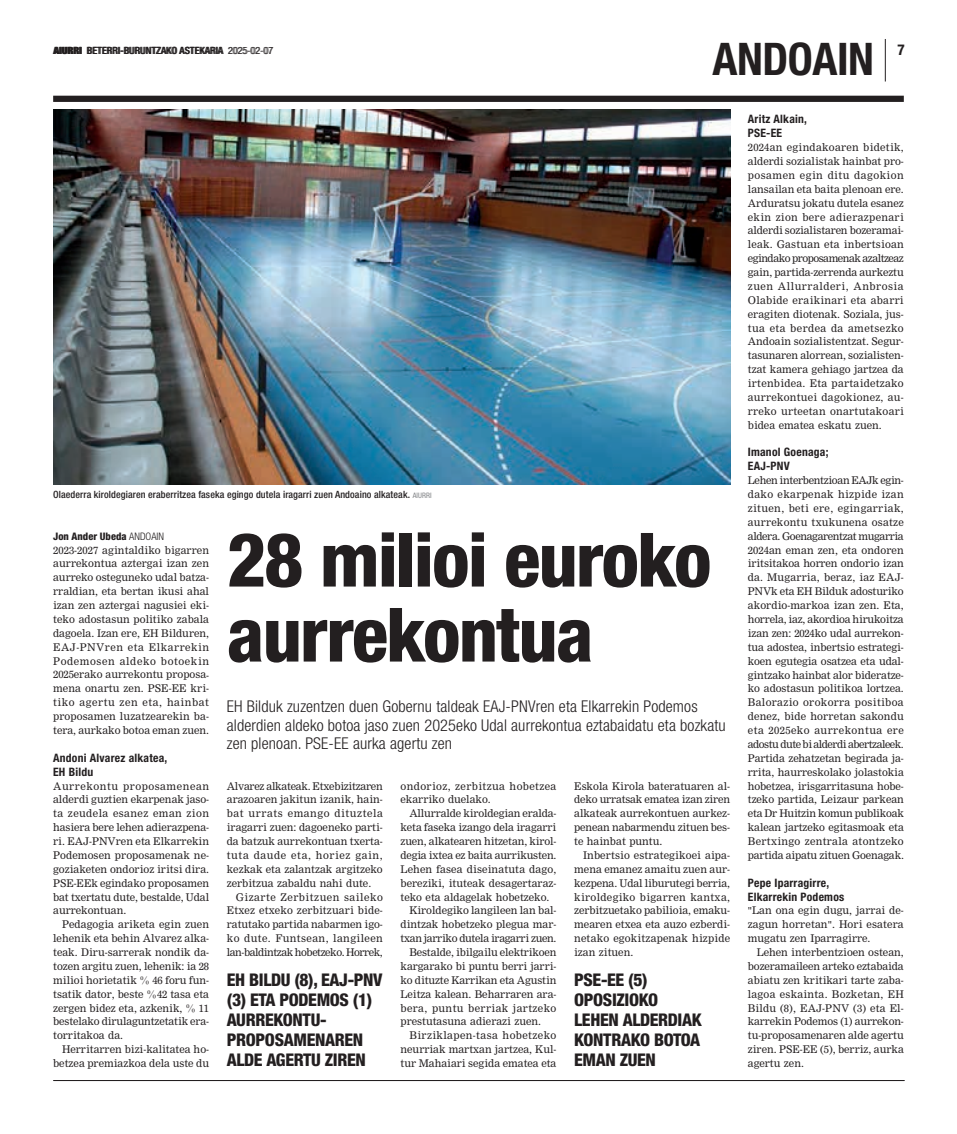
<style>
.page{position:relative;width:957px;height:1134px;background:#fff}
.page>*{position:absolute;margin:0;border:0;box-sizing:border-box;transform-origin:0 0}
.t1{font:800 condensed 75px/75px "Helvetica Neue";letter-spacing:-.02em;color:#231f20}
.t2{font:700 condensed 45px "Helvetica Neue";color:#231f20}
.t3{font:800 condensed 17.5px/20px "Helvetica Neue";letter-spacing:.055em;color:#231f20}
.t4{font:300 condensed 16.25px/18.8px "Helvetica Neue";letter-spacing:.01em;color:#231f20}
.t5{font:700 condensed 15px "Helvetica Neue";color:#231f20}
.t6{font:700 condensed 11.62px/13.9px "Helvetica Neue";letter-spacing:.02em;color:#231f20}
.t7{font:10.38px/13.9px "M Nimrod";color:#231f20;text-align:justify}
.t8{font:10.38px/13.9px "M Nimrod";letter-spacing:.035em;color:#231f20}
.t9{font:10.38px "M Nimrod";letter-spacing:-.03em;color:#231f20}
.t10{font:10.38px "M Nimrod";letter-spacing:.04em;color:#231f20}
.t11{font:800 condensed 10.38px "Helvetica Neue";color:#231f20}
.t12{font:500 condensed 10px "Helvetica Neue";letter-spacing:.01em;color:#231f20}
.t13{font:900 condensed 10px "Helvetica Neue";letter-spacing:.01em;color:#231f20}
.s1{font-weight:300}
.s2{font-weight:400;font-size:7.5px;color:#808285}
</style>
<div class="page">
<hr style="left:885px;top:39px;width:1px;height:42px;background:#231f20">
<hr style="left:53px;top:1080px;width:851px;height:1px;background:#231f20">
<img style="left:53px;top:110px;width:677px;height:374px">
<div style="left:53px;top:96px;width:851px;height:6px;background:#231f20"></div>
<h2 class="t2" style="left:712px;top:32px;width:97px">ANDOAIN</h2>
<p class="t13" style="left:53px;top:44px;width:31px">IURRIAIURRI</p>
<p class="t12" style="left:87px;top:45px;width:188px">BETERRI-BURUNTZAKO ASTEKARIA <span class="s1">2025-02-07</span></p>
<h3 class="t5" style="left:897px;top:41px;width:9px">7</h3>
<p class="t12" style="left:53px;top:489px;width:380px">Olaederra kiroldegiaren eraberritzea faseka egingo dutela iragarri zuen Andoaino alkateak. <span class="s2">AIURRI</span></p>
<h1 class="t1" style="left:227px;top:521px;width:486px">28 MILIOI EUROKO<br>AURREKONTUA</h1>
<p class="t11" style="left:53px;top:530px;width:112px">JON ANDER UBEDA <span class="s1">andoain</span></p>
<p class="t7" style="left:53px;top:543px;width:157px">2023-2027 agintaldiko bigarren aurrekontua aztergai izan zen aurreko osteguneko udal batza&shy;rraldian, eta bertan ikusi ahal izan zen aztergai nagusiei eki&shy;teko adostasun politiko zabala dagoela. Izan ere, EH Bilduren, EAJ-PNVren eta Elkarrekin Podemosen aldeko botoekin 2025erako aurrekontu proposa&shy;mena onartu zen. PSE-EE kri&shy;tiko agertu zen eta, hainbat proposamen luzatzearekin ba&shy;tera, aurkako botoa eman zuen.</p>
<p class="t6" style="left:53px;top:750px;width:116px">Andoni Alvarez alkatea,<br>EH Bildu</p>
<p class="t7" style="left:53px;top:779px;width:157px">Aurrekontu proposamenean alderdi guztien ekarpenak jaso&shy;ta zeudela esanez eman zion hasiera bere lehen adierazpena&shy;ri. EAJ-PNVren eta Elkarrekin Podemosen proposamenak ne&shy;goziaketen ondorioz iritsi dira.<br>PSE-EEk egindako proposamen bat txertatu dute, bestalde, Udal aurrekontuan.</p>
<p class="t7" style="left:53px;top:918px;width:157px;text-indent:9px">Pedagogia ariketa egin zuen lehenik eta behin Alvarez alka&shy;teak. Diru-sarrerak nondik da&shy;tozen argitu zuen, lehenik: ia 28 milioi horietatik % 46 foru fun&shy;tsatik dator, beste %42 tasa eta zergen bidez eta, azkenik, % 11 bestelako dirulaguntzetatik era&shy;torritakoa da.</p>
<p class="t7" style="left:53px;top:1042px;width:157px;text-align:right">Herritarren bizi-kalitatea ho&shy;betzea premiazkoa dela uste du</p>
<h3 class="t4" style="left:227px;top:696px;width:500px">EH Bilduk zuzentzen duen Gobernu taldeak EAJ-PNVren eta Elkarrekin Podemos alderdien aldeko botoa jaso zuen 2025eko Udal aurrekontua eztabaidatu eta bozkatu zen plenoan. PSE-EE aurka agertu zen</h3>
<p class="t8" style="left:400px;top:779px;width:157px">ondorioz, zerbitzua hobetzea ekarriko duelako.</p>
<p class="t7" style="left:409px;top:807px;width:149px">Allurralde kiroldegian eralda-</p>
<p class="t7" style="left:400px;top:820px;width:157px">keta faseka izango dela iragarri</p>
<p class="t7" style="left:400px;top:834px;width:157px">zuen, alkatearen hitzetan, kirol-</p>
<p class="t7" style="left:400px;top:848px;width:157px">degia ixtea ez baita aurrikusten.</p>
<p class="t7" style="left:400px;top:862px;width:157px">Lehen fasea diseinatuta dago,</p>
<p class="t7" style="left:400px;top:876px;width:157px">bereziki, ituteak desagertaraz-</p>
<p class="t7" style="left:400px;top:890px;width:150px">teko eta aldagelak hobetzeko.</p>
<p class="t7" style="left:409px;top:904px;width:149px">Kiroldegiko langileen lan bal-</p>
<p class="t7" style="left:400px;top:918px;width:157px">dintzak hobetzeko plegua mar-</p>
<p class="t9" style="left:400px;top:932px;width:157px">txan jarriko dutela iragarri zuen.</p>
<p class="t7" style="left:409px;top:945px;width:149px">Bestalde, ibilgailu elektrikoen</p>
<p class="t7" style="left:400px;top:959px;width:157px">kargarako bi puntu berri jarri-</p>
<p class="t7" style="left:400px;top:973px;width:157px">ko dituzte Karrikan eta Agustin</p>
<p class="t7" style="left:400px;top:987px;width:157px">Leitza kalean. Beharraren ara-</p>
<p class="t8" style="left:400px;top:1001px;width:157px">bera, puntu berriak jartzeko</p>
<p class="t7" style="left:400px;top:1015px;width:142px">prestutasuna adierazi zuen.</p>
<p class="t10" style="left:409px;top:1029px;width:149px">Birziklapen-tasa hobetzeko</p>
<p class="t7" style="left:400px;top:1042px;width:157px">neurriak martxan jartzea, Kul-</p>
<p class="t7" style="left:400px;top:1056px;width:157px">tur Mahaiari segida ematea eta</p>
<p class="t7" style="left:227px;top:779px;width:157px">Alvarez alkateak. Etxebizitzaren arazoaren jakitun izanik, hain&shy;bat urrats emango dituztela iragarri zuen: dagoeneko parti&shy;da batzuk aurrekontuan txerta&shy;tuta daude eta, horiez gain, kezkak eta zalantzak argitzeko zerbitzua zabaldu nahi dute.</p>
<p class="t7" style="left:227px;top:890px;width:157px;text-indent:9px">Gizarte Zerbitzuen saileko Etxez etxeko zerbitzuari bide&shy;ratutako partida nabarmen igo&shy;ko dute. Funtsean, langileen lan-baldintzak hobetzeko. Horrek,</p>
<p class="t7" style="left:574px;top:779px;width:157px">Eskola Kirola bateratuaren al&shy;deko urratsak ematea izan ziren alkateak aurrekontuen aurkez&shy;penean nabarmendu zituen bes&shy;te hainbat puntu.</p>
<p class="t7" style="left:574px;top:848px;width:157px;text-indent:9px">Inbertsio estrategikoei aipa&shy;mena emanez amaitu zuen aur&shy;kezpena. Udal liburutegi berria, kiroldegiko bigarren kantxa, zerbitzuetako pabilioia, emaku&shy;mearen etxea eta auzo ezberdi&shy;netako egokitzapenak hizpide izan zituen.</p>
<h3 class="t3" style="left:574px;top:969px;width:128px">PSE-EE (5)<br>OPOSIZIOKO<br>LEHEN ALDERDIAK<br>KONTRAKO BOTOA<br>EMAN ZUEN</h3>
<h3 class="t3" style="left:227px;top:969px;width:157px">EH BILDU (8), EAJ-PNV (3) ETA PODEMOS (1)<br>AURREKONTU-<br>PROPOSAMENAREN<br>ALDE AGERTU ZIREN</h3>
<p class="t6" style="left:748px;top:112px;width:61px">Aritz Alkain,<br>PSE-EE</p>
<p class="t7" style="left:748px;top:141px;width:158px">2024an egindakoaren bidetik, alderdi sozialistak hainbat pro&shy;posamen egin ditu dagokion lansailan eta baita plenoan ere.<br>Arduratsu jokatu dutela esanez ekin zion bere adierazpenari alderdi sozialistaren bozeramai&shy;leak. Gastuan eta inbertsioan egindako proposamenak azaltzeaz gain, partida-zerrenda aurkeztu zuen Allurralderi, Anbrosia Olabide eraikinari eta abarri eragiten diotenak. Soziala, jus&shy;tua eta berdea da ametsezko Andoain sozialistentzat. Segur&shy;tasunaren alorrean, sozialisten&shy;tzat kamera gehiago jartzea da irtenbidea. Eta partaidetzako aurrekontuei dagokionez, au&shy;rreko urteetan onartutakoari bidea ematea eskatu zuen.</p>
<p class="t6" style="left:748px;top:445px;width:82px">Imanol Goenaga;<br>EAJ-PNV</p>
<p class="t7" style="left:748px;top:474px;width:158px">Lehen interbentzioan EAJk egin&shy;dako ekarpenak hizpide izan zituen, beti ere, egingarriak, aurrekontu txukunena osatze aldera. Goenagarentzat mugarria 2024an eman zen, eta ondoren iritsitakoa horren ondorio izan da. Mugarria, beraz, iaz EAJ-PNVk eta EH Bilduk adosturiko akordio-markoa izan zen. Eta, horrela, iaz, akordioa hirukoitza izan zen: 2024ko udal aurrekon&shy;tua adostea, inbertsio estrategi&shy;koen egutegia osatzea eta udal&shy;gintzako hainbat alor bideratze&shy;ko adostasun politikoa lortzea.<br>Balorazio orokorra positiboa denez, bide horretan sakondu eta 2025eko aurrekontua ere adostu dute bi alderdi abertzaleek.<br>Partida zehatzetan begirada ja&shy;rrita, haurreskolako jolastokia hobetzea, irisgarritasuna hobe&shy;tzeko partida, Leizaur parkean eta Dr Huitzin komun publikoak kalean jartzeko egitasmoak eta Bertxingo zentrala atontzeko partida aipatu zituen Goenagak.</p>
<p class="t6" style="left:748px;top:875px;width:98px">Pepe Iparragirre,<br>Elkarrekin Podemos</p>
<p class="t7" style="left:748px;top:904px;width:157px">"Lan ona egin dugu, jarrai de&shy;zagun horretan". Hori esatera mugatu zen Iparragirre.</p>
<p class="t7" style="left:748px;top:945px;width:157px;text-indent:9px">Lehen interbentzioen ostean, bozeramaileen arteko eztabaida abiatu zen kritikari tarte zaba&shy;lagoa eskainta. Bozketan, EH Bildu (8), EAJ-PNV (3) eta El&shy;karrekin Podemos (1) aurrekon&shy;tu-proposamenaren alde agertu ziren. PSE-EE (5), berriz, aurka agertu zen.</p>
</div>
